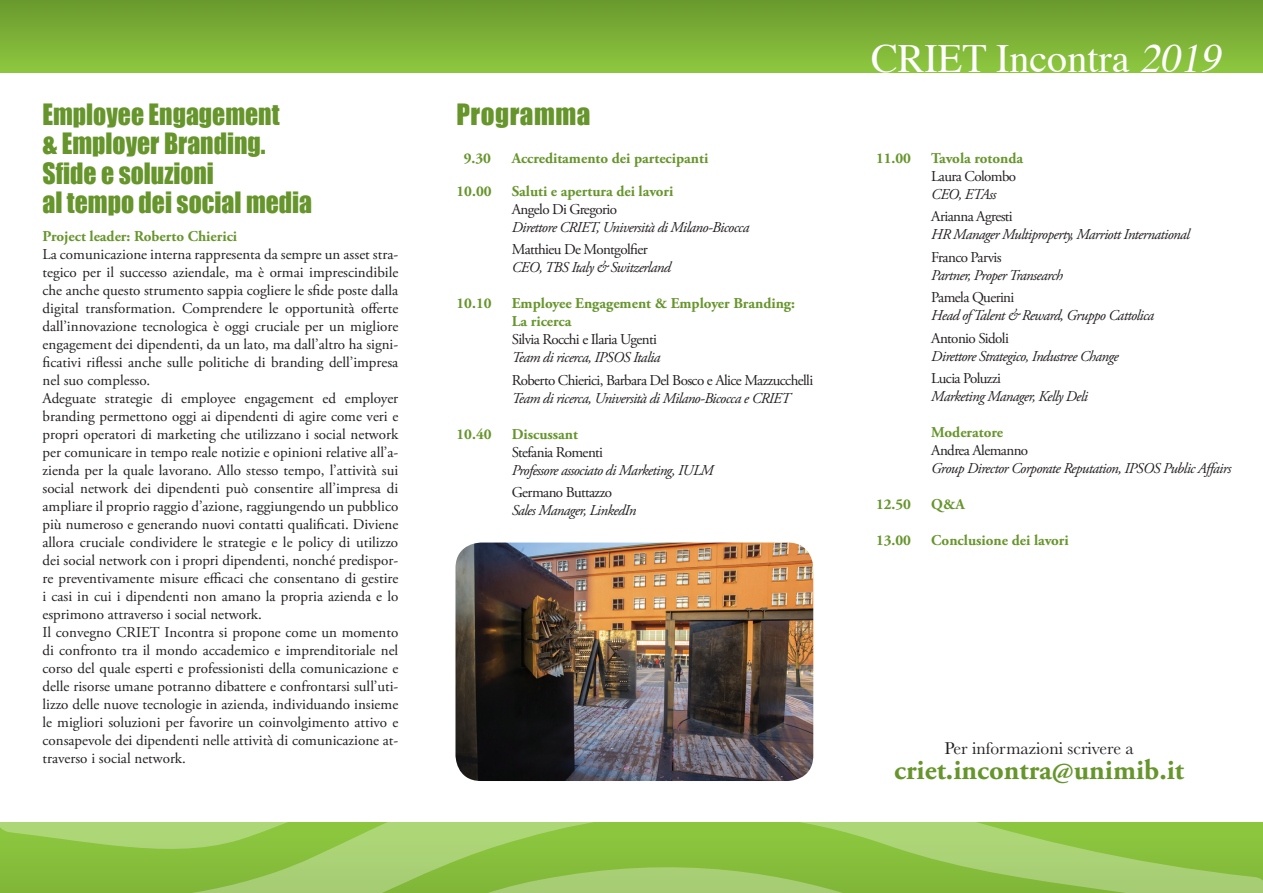
<style>
.page{position:relative;width:1263px;height:893px;background:#fff}
.page>*{position:absolute;margin:0;border:0;box-sizing:border-box;transform-origin:0 0}
.t1{font:40.05px "Times";color:#fff}
.t2{font:700 28.5px "Adobe Garamond Pro";color:#66952c}
.t3{font:27px "Impact";color:#66952c;scale:.95 1}
.t4{font:27px "Impact";letter-spacing:.02em;color:#66952c}
.t5{font:17.55px "Baskerville";color:#231f20}
.t6{font:15px/18px "Adobe Garamond Pro";letter-spacing:-.04em;color:#231f20;text-align:justify}
.t7{font:italic 15px "Adobe Garamond Pro";letter-spacing:-.04em;color:#231f20}
.t8{font:700 15px "Adobe Garamond Pro";color:#66952c}
.s1{font-style:italic}
</style>
<div class="page">
<div style="left:0;top:0;width:1263px;height:72px;background:linear-gradient(to bottom,#69982e,#8dc73f)"></div>
<svg style="left:0;top:822px;width:1263px;height:71px;background:#96c953"></svg>
<svg style="left:0;top:864px;width:1221px;height:29px;background:#93c254"></svg>
<img style="left:455px;top:543px;width:358px;height:238px">
<p class="t3" style="left:43px;top:93px;width:251px">Employee Engagement</p>
<p class="t3" style="left:43px;top:123px;width:236px">&amp; Employer Branding.</p>
<p class="t3" style="left:43px;top:152px;width:182px">Sfide e soluzioni</p>
<p class="t3" style="left:43px;top:181px;width:285px">al tempo dei social media</p>
<p class="t8" style="left:43px;top:227px;width:196px">Project leader: Roberto Chierici</p>
<p class="t6" style="left:43px;top:245px;width:357px">La comunicazione interna rappresenta da sempre un asset stra&shy;tegico per il successo aziendale, ma è ormai imprescindibile che anche questo strumento sappia cogliere le sfide poste dalla digital transformation. Comprendere le opportunità offerte dall’innovazione tecnologica è oggi cruciale per un migliore engagement dei dipendenti, da un lato, ma dall’altro ha signi&shy;ficativi riflessi anche sulle politiche di branding dell’impresa nel suo complesso.</p>
<p class="t6" style="left:43px;top:389px;width:357px">Adeguate strategie di employee engagement ed employer branding permettono oggi ai dipendenti di agire come veri e propri operatori di marketing che utilizzano i social network per comunicare in tempo reale notizie e opinioni relative all’a&shy;zienda per la quale lavorano. Allo stesso tempo, l’attività sui social network dei dipendenti può consentire all’impresa di ampliare il proprio raggio d’azione, raggiungendo un pubblico più numeroso e generando nuovi contatti qualificati. Diviene allora cruciale condividere le strategie e le policy di utilizzo dei social network con i propri dipendenti, nonché predispor&shy;re preventivamente misure efficaci che consentano di gestire i casi in cui i dipendenti non amano la propria azienda e lo esprimono attraverso i social network.</p>
<p class="t6" style="left:43px;top:623px;width:357px">Il convegno CRIET Incontra si propone come un momento di confronto tra il mondo accademico e imprenditoriale nel corso del quale esperti e professionisti della comunicazione e delle risorse umane potranno dibattere e confrontarsi sull’uti&shy;lizzo delle nuove tecnologie in azienda, individuando insieme le migliori soluzioni per favorire un coinvolgimento attivo e consapevole dei dipendenti nelle attività di comunicazione at&shy;traverso i social network.</p>
<p class="t4" style="left:456px;top:93px;width:135px">Programma</p>
<p class="t8" style="left:464px;top:149px;width:29px">9.30</p>
<p class="t8" style="left:512px;top:149px;width:198px">Accreditamento dei partecipanti</p>
<p class="t8" style="left:456px;top:182px;width:37px">10.00</p>
<p class="t8" style="left:512px;top:182px;width:163px">Saluti e apertura dei lavori</p>
<p class="t6" style="left:512px;top:201px;width:107px">Angelo Di Gregorio</p>
<p class="t7" style="left:512px;top:218px;width:239px">Direttore CRIET, Università di Milano-Bicocca</p>
<p class="t6" style="left:512px;top:241px;width:137px">Matthieu De Montgolfier</p>
<p class="t7" style="left:512px;top:259px;width:161px">CEO, TBS Italy &amp; Switzerland</p>
<p class="t8" style="left:456px;top:295px;width:37px">10.10</p>
<p class="t8" style="left:512px;top:295px;width:285px">Employee Engagement &amp; Employer Branding:</p>
<p class="t8" style="left:512px;top:313px;width:61px">La ricerca</p>
<p class="t6" style="left:512px;top:331px;width:147px">Silvia Rocchi e Ilaria Ugenti</p>
<p class="t7" style="left:512px;top:349px;width:150px">Team di ricerca, IPSOS Italia</p>
<p class="t6" style="left:512px;top:372px;width:303px">Roberto Chierici, Barbara Del Bosco e Alice Mazzucchelli</p>
<p class="t7" style="left:512px;top:389px;width:280px">Team di ricerca, Università di Milano-Bicocca e CRIET</p>
<p class="t8" style="left:456px;top:425px;width:37px">10.40</p>
<p class="t8" style="left:512px;top:425px;width:68px">Discussant</p>
<p class="t6" style="left:512px;top:444px;width:93px">Stefania Romenti</p>
<p class="t7" style="left:512px;top:461px;width:203px">Professore associato di Marketing, IULM</p>
<p class="t6" style="left:512px;top:484px;width:102px">Germano Buttazzo</p>
<p class="t7" style="left:512px;top:502px;width:126px">Sales Manager, LinkedIn</p>
<p class="t1" style="left:871px;top:21px;width:363px">CRIET Incontra <span class="s1">2019</span></p>
<p class="t8" style="left:876px;top:149px;width:37px">11.00</p>
<p class="t8" style="left:931px;top:149px;width:93px">Tavola rotonda</p>
<p class="t6" style="left:931px;top:168px;width:86px">Laura Colombo</p>
<p class="t7" style="left:931px;top:185px;width:67px">CEO, ETAss</p>
<p class="t6" style="left:931px;top:208px;width:83px">Arianna Agresti</p>
<p class="t7" style="left:931px;top:226px;width:260px">HR Manager Multiproperty, Marriott International</p>
<p class="t6" style="left:931px;top:249px;width:72px">Franco Parvis</p>
<p class="t7" style="left:931px;top:266px;width:133px">Partner, Proper Transearch</p>
<p class="t6" style="left:931px;top:289px;width:85px">Pamela Querini</p>
<p class="t7" style="left:931px;top:307px;width:224px">Head of Talent &amp; Reward, Gruppo Cattolica</p>
<p class="t6" style="left:931px;top:330px;width:79px">Antonio Sidoli</p>
<p class="t7" style="left:931px;top:347px;width:189px">Direttore Strategico, Industree Change</p>
<p class="t6" style="left:931px;top:370px;width:71px">Lucia Poluzzi</p>
<p class="t7" style="left:931px;top:388px;width:158px">Marketing Manager, Kelly Deli</p>
<p class="t8" style="left:931px;top:424px;width:73px">Moderatore</p>
<p class="t6" style="left:931px;top:442px;width:98px">Andrea Alemanno</p>
<p class="t7" style="left:931px;top:460px;width:301px">Group Director Corporate Reputation, IPSOS Public Affairs</p>
<p class="t8" style="left:876px;top:496px;width:37px">12.50</p>
<p class="t8" style="left:931px;top:496px;width:35px">Q&amp;A</p>
<p class="t8" style="left:876px;top:532px;width:37px">13.00</p>
<p class="t8" style="left:931px;top:532px;width:139px">Conclusione dei lavori</p>
<p class="t5" style="left:944px;top:737px;width:191px">Per informazioni scrivere a</p>
<p class="t2" style="left:894px;top:753px;width:291px">criet.incontra@unimib.it</p>
</div>
